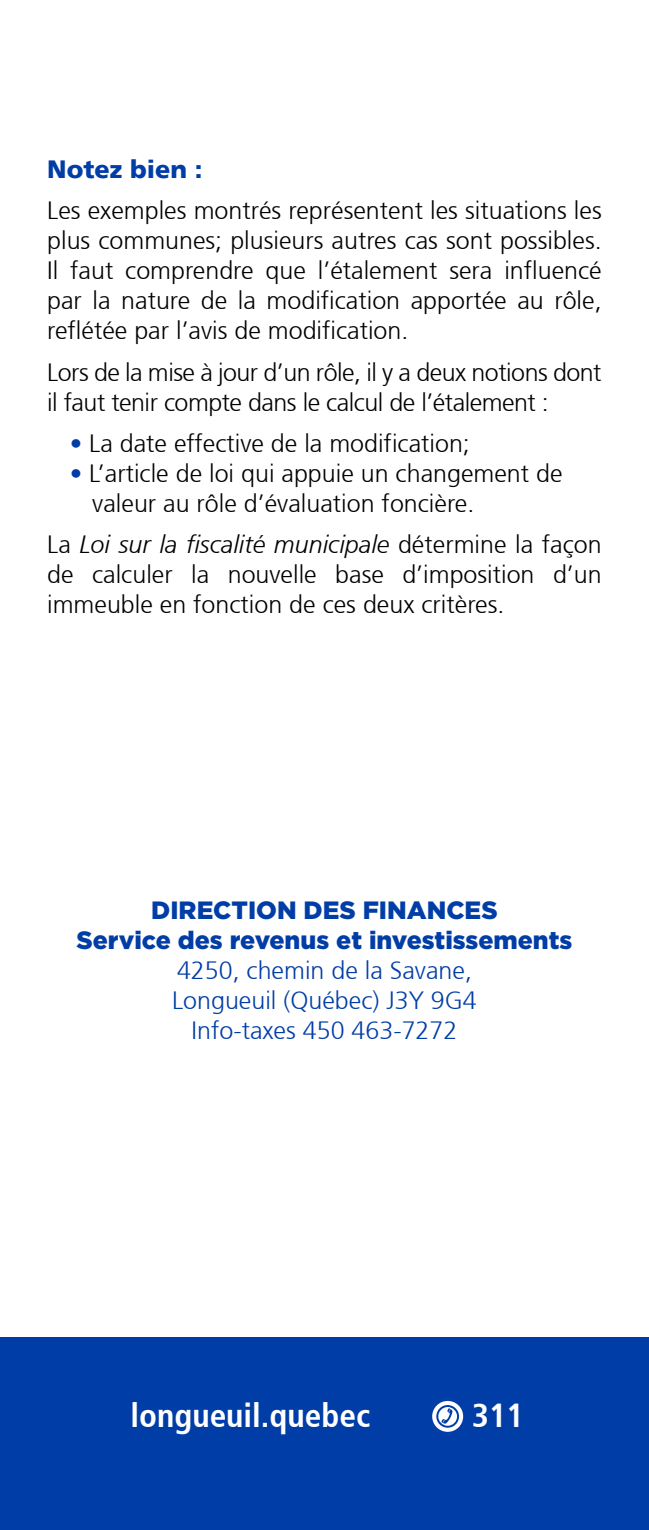
<style>
.page{position:relative;width:649px;height:1530px;background:#fff}
.page>*{position:absolute;margin:0;border:0;box-sizing:border-box;transform-origin:0 0}
.t1{font:700 condensed 33.25px "Frutiger 67";color:#fff}
.t2{font:300 25px/30px "Frutiger 45";color:#000}
.t3{font:300 25px/30px "Frutiger 45";letter-spacing:-.02em;color:#000}
.t4{font:300 25px/30px "Frutiger 45";color:#003da6;text-align:center}
.t5{font:900 25px/30px "Gotham";color:#003da6;text-align:center}
.t6{font:italic 300 25px "Frutiger 46";color:#000}
.t7{font:900 25px "Frutiger 75";color:#003da6}
.s1{color:#003da6}
.s2{font-family:"Frutiger 45";font-style:normal}
</style>
<div class="page">
<div style="left:0;top:1337px;width:648px;height:193px;background:#003da6"></div>
<svg style="left:432px;top:1401px;width:30px;height:31px"></svg>
<p class="t7" style="left:47px;top:154px;width:156px">Notez bien :</p>
<p class="t2" style="left:47px;top:196px;width:555px;text-align:justify">Les exemples montrés représentent les situations les plus communes; plusieurs autres cas sont possibles.<br>Il faut comprendre que l’étalement sera influencé par la nature de la modification apportée au rôle, reflétée par l’avis de modification.</p>
<p class="t3" style="left:47px;top:357px;width:555px">Lors de la mise à jour d’un rôle, il y a deux notions dont il faut tenir compte dans le calcul de l’étalement :</p>
<p class="t2" style="left:70px;top:429px;width:401px"><span class="s1">•</span> La date effective de la modification;</p>
<p class="t2" style="left:92px;top:459px;width:471px;text-indent:-23px"><span class="s1">•</span> L’article de loi qui appuie un changement de valeur au rôle d’évaluation foncière.</p>
<p class="t6" style="left:47px;top:530px;width:555px"><span class="s2">La</span> Loi sur la fiscalité municipale <span class="s2">détermine la façon</span></p>
<p class="t2" style="left:47px;top:560px;width:555px">de calculer la nouvelle base d’imposition d’un immeuble en fonction de ces deux critères.</p>
<p class="t5" style="left:76px;top:895px;width:497px">DIRECTION DES FINANCES<br>Service des revenus et investissements</p>
<p class="t4" style="left:172px;top:956px;width:306px">4250, chemin de la Savane,<br>Longueuil (Québec) J3Y 9G4<br>Info-taxes 450 463-7272</p>
<h1 class="t1" style="left:130px;top:1396px;width:241px">longueuil.quebec</h1>
<h1 class="t1" style="left:471px;top:1396px;width:53px">311</h1>
</div>
